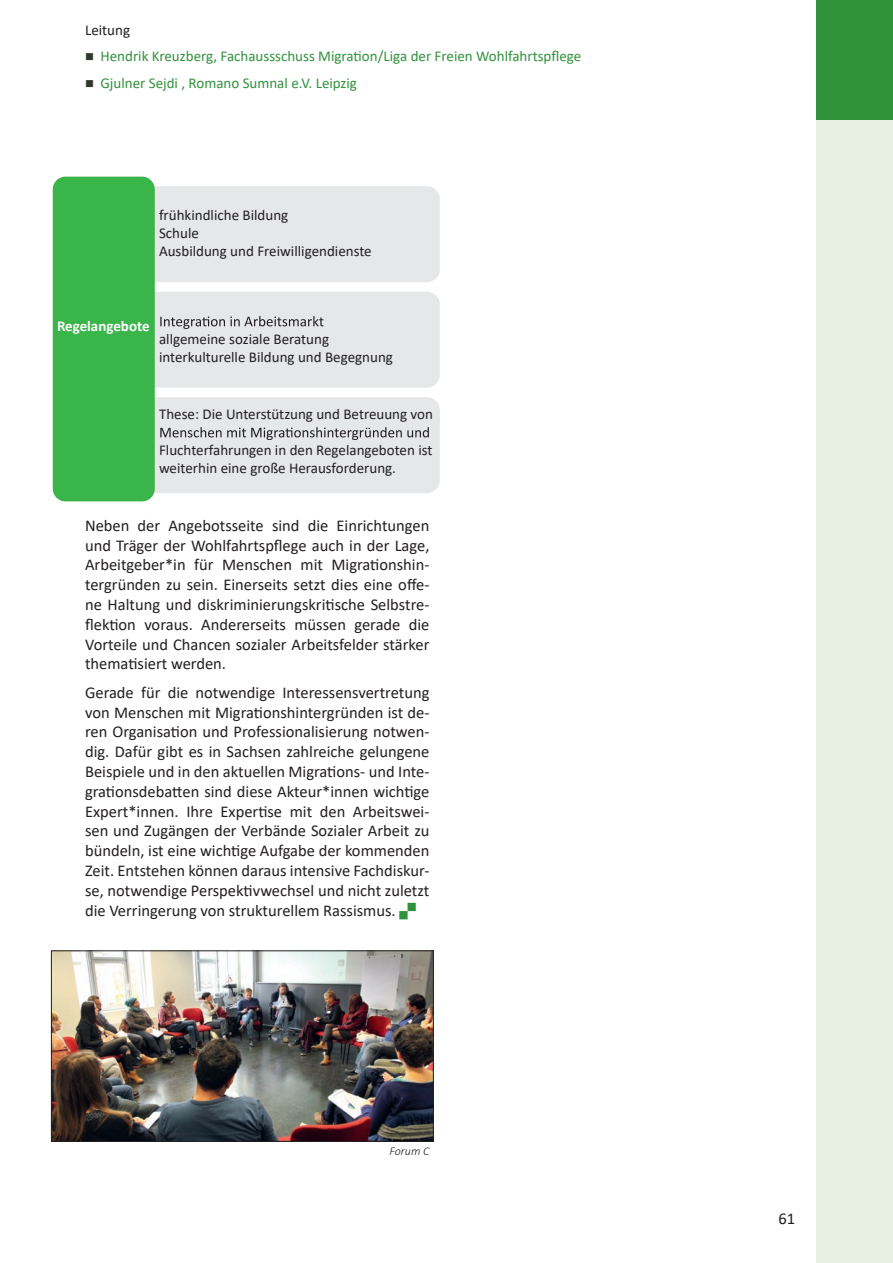
<style>
.page{position:relative;width:893px;height:1263px;background:#fff}
.page>*{position:absolute;margin:0;border:0;box-sizing:border-box;transform-origin:0 0}
.t1{font:16.5px/19.8px "Calibri";color:#231f20;text-align:justify}
.t2{font:15px/18px "Calibri";color:#231f20}
.t3{font:15px/26.5px "Calibri";color:#31923c}
.t4{font:700 15px "Calibri";color:#fff}
.t5{font:italic 300 12px "Calibri";color:#231f20}
</style>
<div class="page">
<img style="left:53px;top:952px;width:379px;height:188px">
<div style="left:51px;top:950px;width:383px;height:192px;border:1px solid #231f20"></div>
<div style="left:143px;top:397px;width:297px;height:96px;background:#e6e7e9;border-radius:13px"></div>
<div style="left:144px;top:292px;width:296px;height:96px;background:#e6e7e9;border-radius:13px"></div>
<div style="left:141px;top:186px;width:299px;height:96px;background:#e6e7e9;border-radius:13px"></div>
<svg style="left:160px;top:316px;width:163px;height:13px"></svg>
<svg style="left:160px;top:427px;width:269px;height:13px"></svg>
<div style="left:53px;top:177px;width:102px;height:324px;background:#3ab54a;border-radius:13px"></div>
<div style="left:816px;top:119px;width:77px;height:1144px;background:#e6f0e3"></div>
<div style="left:816px;top:0;width:77px;height:119px;background:#31923c"></div>
<p class="t2" style="left:85px;top:20px;width:47px">Leitung</p>
<p class="t3" style="left:100px;top:43px;width:482px">Hendrik Kreuzberg, Fachaussschuss Migration/Liga der Freien Wohlfahrtspflege<br>Gjulner Sejdi , Romano Sumnal e.V. Leipzig</p>
<p class="t2" style="left:159px;top:206px;width:214px">frühkindliche Bildung<br>Schule<br>Ausbildung und Freiwilligendienste</p>
<p class="t4" style="left:57px;top:316px;width:94px">Regelangebote</p>
<p class="t2" style="left:159px;top:330px;width:235px">allgemeine soziale Beratung interkulturelle Bildung und Begegnung</p>
<p class="t2" style="left:159px;top:405px;width:275px">These: Die Unterstützung und Betreuung von</p>
<p class="t2" style="left:159px;top:441px;width:275px">Fluchterfahrungen in den Regelangeboten ist weiterhin eine große Herausforderung.</p>
<p class="t1" style="left:85px;top:515px;width:346px">Neben der Angebotsseite sind die Einrichtungen und Träger der Wohlfahrtspflege auch in der Lage, Arbeitgeber*in für Menschen mit Migrationshin&shy;tergründen zu sein. Einerseits setzt dies eine offe&shy;ne Haltung und diskriminierungskritische Selbstre&shy;flektion voraus. Andererseits müssen gerade die Vorteile und Chancen sozialer Arbeitsfelder stärker thematisiert werden.</p>
<p class="t1" style="left:85px;top:682px;width:346px">Gerade für die notwendige Interessensvertretung von Menschen mit Migrationshintergründen ist de&shy;ren Organisation und Professionalisierung notwen&shy;dig. Dafür gibt es in Sachsen zahlreiche gelungene Beispiele und in den aktuellen Migrations- und Inte&shy;grationsdebatten sind diese Akteur*innen wichtige Expert*innen. Ihre Expertise mit den Arbeitswei&shy;sen und Zugängen der Verbände Sozialer Arbeit zu bündeln, ist eine wichtige Aufgabe der kommenden Zeit. Entstehen können daraus intensive Fachdiskur&shy;se, notwendige Perspektivwechsel und nicht zuletzt die Verringerung von strukturellem Rassismus.</p>
<p class="t5" style="left:389px;top:1143px;width:41px">Forum C</p>
<p class="t1" style="left:778px;top:1208px;width:18px">61</p>
</div>
